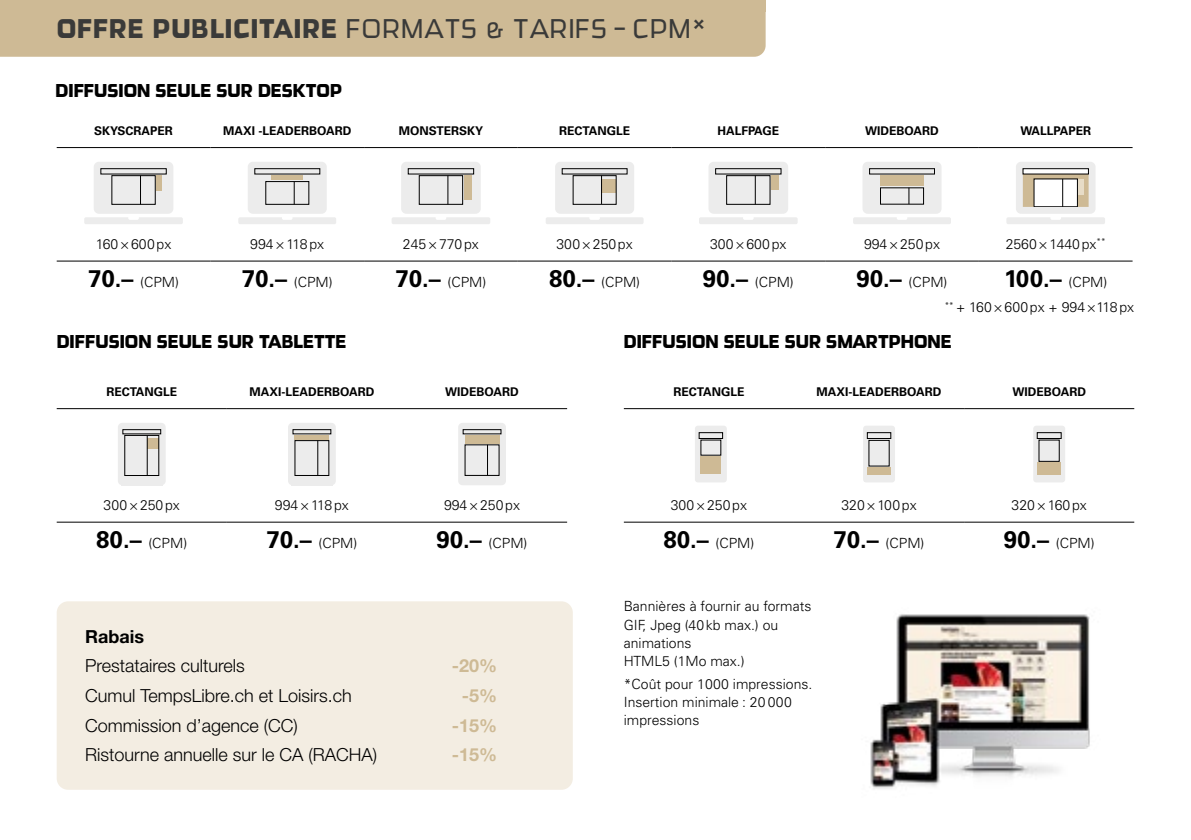
<style>
.page{position:relative;width:1191px;height:840px;background:#fff}
.page>*{position:absolute;margin:0;border:0;box-sizing:border-box;transform-origin:0 0}
.t1{font:300 32px "Ginger";letter-spacing:.03em;color:#3a3a39}
.t2{font:700 24px "Univers LT Std";color:#000}
.t3{font:22px "Ginger";color:#000}
.t4{font:300 18px "Helvetica Neue LT Std";color:#000}
.t5{font:700 18px "Helvetica Neue LT Std";color:#ceba95}
.t6{font:700 18px "Helvetica Neue LT Std";color:#000}
.t7{font:300 14px/18px "Univers LT Std";color:#000}
.t8{font:700 12px "Univers LT Std";color:#000}
.s1{font-weight:400}
.s2{font-weight:700;font-size:24px}
.s3{font-weight:300;font-size:14px}
</style>
<div class="page">
<hr style="left:57px;top:147px;width:153px;height:1px;background:#000">
<hr style="left:210px;top:147px;width:154px;height:1px;background:#000">
<hr style="left:364px;top:147px;width:154px;height:1px;background:#000">
<hr style="left:518px;top:147px;width:153px;height:1px;background:#000">
<hr style="left:671px;top:147px;width:154px;height:1px;background:#000">
<hr style="left:825px;top:147px;width:154px;height:1px;background:#000">
<hr style="left:979px;top:147px;width:153px;height:1px;background:#000">
<hr style="left:57px;top:260px;width:153px;height:1px;background:#000">
<hr style="left:210px;top:260px;width:154px;height:1px;background:#000">
<hr style="left:364px;top:260px;width:154px;height:1px;background:#000">
<hr style="left:518px;top:260px;width:153px;height:1px;background:#000">
<hr style="left:671px;top:260px;width:154px;height:1px;background:#000">
<hr style="left:825px;top:260px;width:154px;height:1px;background:#000">
<hr style="left:979px;top:260px;width:153px;height:1px;background:#000">
<svg style="left:84px;top:162px;width:99px;height:62px"></svg>
<div style="left:101px;top:168px;width:65px;height:6px;border:1px solid #000"></div>
<svg style="left:238px;top:162px;width:98px;height:62px"></svg>
<div style="left:266px;top:181px;width:43px;height:23px;border:1px solid #000"></div>
<div style="left:272px;top:175px;width:31px;height:5px;background:#ceba95"></div>
<svg style="left:392px;top:162px;width:98px;height:62px"></svg>
<div style="left:408px;top:168px;width:66px;height:6px;border:1px solid #000"></div>
<svg style="left:546px;top:162px;width:97px;height:62px"></svg>
<div style="left:562px;top:168px;width:65px;height:6px;border:1px solid #000"></div>
<svg style="left:699px;top:162px;width:98px;height:62px"></svg>
<div style="left:715px;top:168px;width:66px;height:6px;border:1px solid #000"></div>
<svg style="left:853px;top:162px;width:98px;height:62px"></svg>
<div style="left:880px;top:175px;width:43px;height:11px;background:#ceba95"></div>
<svg style="left:1006px;top:162px;width:99px;height:62px"></svg>
<img style="left:870px;top:614px;width:220px;height:175px">
<hr style="left:624px;top:408px;width:170px;height:1px;background:#000">
<hr style="left:794px;top:408px;width:170px;height:1px;background:#000">
<hr style="left:964px;top:408px;width:170px;height:1px;background:#000">
<hr style="left:624px;top:521px;width:170px;height:1px;background:#000">
<hr style="left:794px;top:521px;width:170px;height:1px;background:#000">
<hr style="left:964px;top:521px;width:170px;height:1px;background:#000">
<svg style="left:695px;top:426px;width:32px;height:56px"></svg>
<div style="left:699px;top:432px;width:23px;height:6px;border:1px solid #000"></div>
<div style="left:701px;top:456px;width:20px;height:17px;background:#ceba95"></div>
<svg style="left:863px;top:426px;width:32px;height:56px;background:#d8d8d8"></svg>
<div style="left:867px;top:432px;width:24px;height:6px;border:1px solid #000"></div>
<div style="left:867px;top:467px;width:24px;height:7px;background:#ceba95"></div>
<svg style="left:1033px;top:426px;width:32px;height:56px"></svg>
<div style="left:1037px;top:432px;width:24px;height:6px;border:1px solid #000"></div>
<div style="left:1037px;top:462px;width:24px;height:12px;background:#ceba95"></div>
<hr style="left:57px;top:521px;width:170px;height:1px;background:#000">
<hr style="left:227px;top:521px;width:170px;height:1px;background:#000">
<hr style="left:397px;top:521px;width:170px;height:1px;background:#000">
<hr style="left:57px;top:408px;width:170px;height:1px;background:#000">
<hr style="left:227px;top:408px;width:170px;height:1px;background:#000">
<hr style="left:397px;top:408px;width:170px;height:1px;background:#000">
<svg style="left:118px;top:423px;width:48px;height:62px;background:#e1e1e1"></svg>
<div style="left:147px;top:438px;width:12px;height:11px;background:#ceba95"></div>
<hr style="left:147px;top:435px;width:1px;height:40px;background:#000">
<div style="left:125px;top:435px;width:34px;height:40px;border:1px solid #000"></div>
<div style="left:123px;top:429px;width:38px;height:5px;border:1px solid #000"></div>
<svg style="left:288px;top:423px;width:48px;height:62px;background:#dddddc"></svg>
<div style="left:293px;top:429px;width:38px;height:5px;border:1px solid #000"></div>
<hr style="left:317px;top:440px;width:1px;height:35px;background:#000">
<div style="left:295px;top:434px;width:34px;height:5px;background:#ceba95"></div>
<svg style="left:458px;top:423px;width:48px;height:62px;background:#dededd"></svg>
<div style="left:465px;top:434px;width:34px;height:9px;background:#ceba95"></div>
<hr style="left:487px;top:444px;width:1px;height:31px;background:#000">
<div style="left:463px;top:429px;width:38px;height:5px;border:1px solid #000"></div>
<div style="left:0;top:0;width:765px;height:57px;background:#ceba95"></div>
<div style="left:57px;top:601px;width:516px;height:188px;background:#f3ede2;border-radius:11px"></div>
<h1 class="t1" style="left:57px;top:12px;width:650px"><span class="s1">OFFRE PUBLICITAIRE</span> FORMATS &amp; TARIFS - CPM*</h1>
<h3 class="t3" style="left:56px;top:79px;width:288px">DIFFUSION SEULE SUR DESKTOP</h3>
<p class="t8" style="left:94px;top:123px;width:80px">SKYSCRAPER</p>
<p class="t8" style="left:223px;top:123px;width:130px">MAXI -LEADERBOARD</p>
<p class="t8" style="left:399px;top:123px;width:86px">MONSTERSKY</p>
<p class="t8" style="left:559px;top:123px;width:72px">RECTANGLE</p>
<p class="t8" style="left:717px;top:123px;width:63px">HALFPAGE</p>
<p class="t8" style="left:865px;top:123px;width:75px">WIDEBOARD</p>
<p class="t8" style="left:1020px;top:123px;width:72px">WALLPAPER</p>
<p class="t7" style="left:96px;top:235px;width:77px">160 × 600 px</p>
<p class="t7" style="left:250px;top:235px;width:75px">994 × 118 px</p>
<p class="t7" style="left:403px;top:235px;width:77px">245 × 770 px</p>
<p class="t7" style="left:556px;top:235px;width:78px">300 × 250 px</p>
<p class="t7" style="left:710px;top:235px;width:78px">300 × 600 px</p>
<p class="t7" style="left:864px;top:235px;width:77px">994 × 250 px</p>
<p class="t7" style="left:1005px;top:235px;width:101px">2560 × 1440 px<sup>**</sup></p>
<p class="t7" style="left:88px;top:273px;width:92px"><span class="s2">70.–</span> (CPM)</p>
<p class="t7" style="left:242px;top:273px;width:92px"><span class="s2">70.–</span> (CPM)</p>
<p class="t7" style="left:395px;top:273px;width:92px"><span class="s2">70.–</span> (CPM)</p>
<p class="t7" style="left:549px;top:273px;width:92px"><span class="s2">80.–</span> (CPM)</p>
<p class="t7" style="left:703px;top:273px;width:92px"><span class="s2">90.–</span> (CPM)</p>
<p class="t7" style="left:856px;top:273px;width:92px"><span class="s2">90.–</span> (CPM)</p>
<h2 class="t2" style="left:1004px;top:264px;width:105px">100.– <span class="s3">(CPM)</span></h2>
<h3 class="t3" style="left:57px;top:330px;width:291px">DIFFUSION SEULE SUR TABLETTE</h3>
<p class="t8" style="left:106px;top:384px;width:72px">RECTANGLE</p>
<p class="t8" style="left:249px;top:384px;width:126px">MAXI-LEADERBOARD</p>
<p class="t8" style="left:445px;top:384px;width:75px">WIDEBOARD</p>
<p class="t7" style="left:104px;top:496px;width:78px">300 × 250 px</p>
<p class="t7" style="left:275px;top:496px;width:75px">994 × 118 px</p>
<p class="t7" style="left:444px;top:496px;width:77px">994 × 250 px</p>
<p class="t7" style="left:96px;top:533px;width:92px"><span class="s2">80.–</span> (CPM)</p>
<p class="t7" style="left:266px;top:533px;width:92px"><span class="s2">70.–</span> (CPM)</p>
<p class="t7" style="left:436px;top:533px;width:92px"><span class="s2">90.–</span> (CPM)</p>
<p class="t6" style="left:85px;top:624px;width:60px">Rabais</p>
<p class="t4" style="left:85px;top:654px;width:161px">Prestataires culturels</p>
<p class="t5" style="left:452px;top:654px;width:47px">-20%</p>
<p class="t4" style="left:85px;top:684px;width:268px">Cumul TempsLibre.ch et Loisirs.ch</p>
<p class="t5" style="left:462px;top:684px;width:37px">-5%</p>
<p class="t4" style="left:85px;top:713px;width:214px">Commission d’agence (CC)</p>
<p class="t5" style="left:452px;top:713px;width:47px">-15%</p>
<p class="t4" style="left:85px;top:743px;width:294px">Ristourne annuelle sur le CA (RACHA)</p>
<p class="t5" style="left:452px;top:743px;width:47px">-15%</p>
<p class="t7" style="left:944px;top:298px;width:191px"><sup>**</sup> + 160 × 600 px + 994 × 118 px</p>
<h3 class="t3" style="left:624px;top:330px;width:329px">DIFFUSION SEULE SUR SMARTPHONE</h3>
<p class="t8" style="left:673px;top:384px;width:72px">RECTANGLE</p>
<p class="t8" style="left:816px;top:384px;width:126px">MAXI-LEADERBOARD</p>
<p class="t8" style="left:1012px;top:384px;width:75px">WIDEBOARD</p>
<p class="t7" style="left:671px;top:496px;width:78px">300 × 250 px</p>
<p class="t7" style="left:841px;top:496px;width:77px">320 × 100 px</p>
<p class="t7" style="left:1011px;top:496px;width:77px">320 × 160 px</p>
<p class="t7" style="left:663px;top:533px;width:92px"><span class="s2">80.–</span> (CPM)</p>
<p class="t7" style="left:833px;top:533px;width:92px"><span class="s2">70.–</span> (CPM)</p>
<p class="t7" style="left:1003px;top:533px;width:92px"><span class="s2">90.–</span> (CPM)</p>
<p class="t7" style="left:624px;top:597px;width:189px">Bannières à fournir au formats<br>GIF, Jpeg (40 kb max.) ou animations<br>HTML5 (1Mo max.)</p>
<p class="t7" style="left:624px;top:675px;width:190px">*Coût pour 1000 impressions.<br>Insertion minimale : 20 000 impressions</p>
</div>
